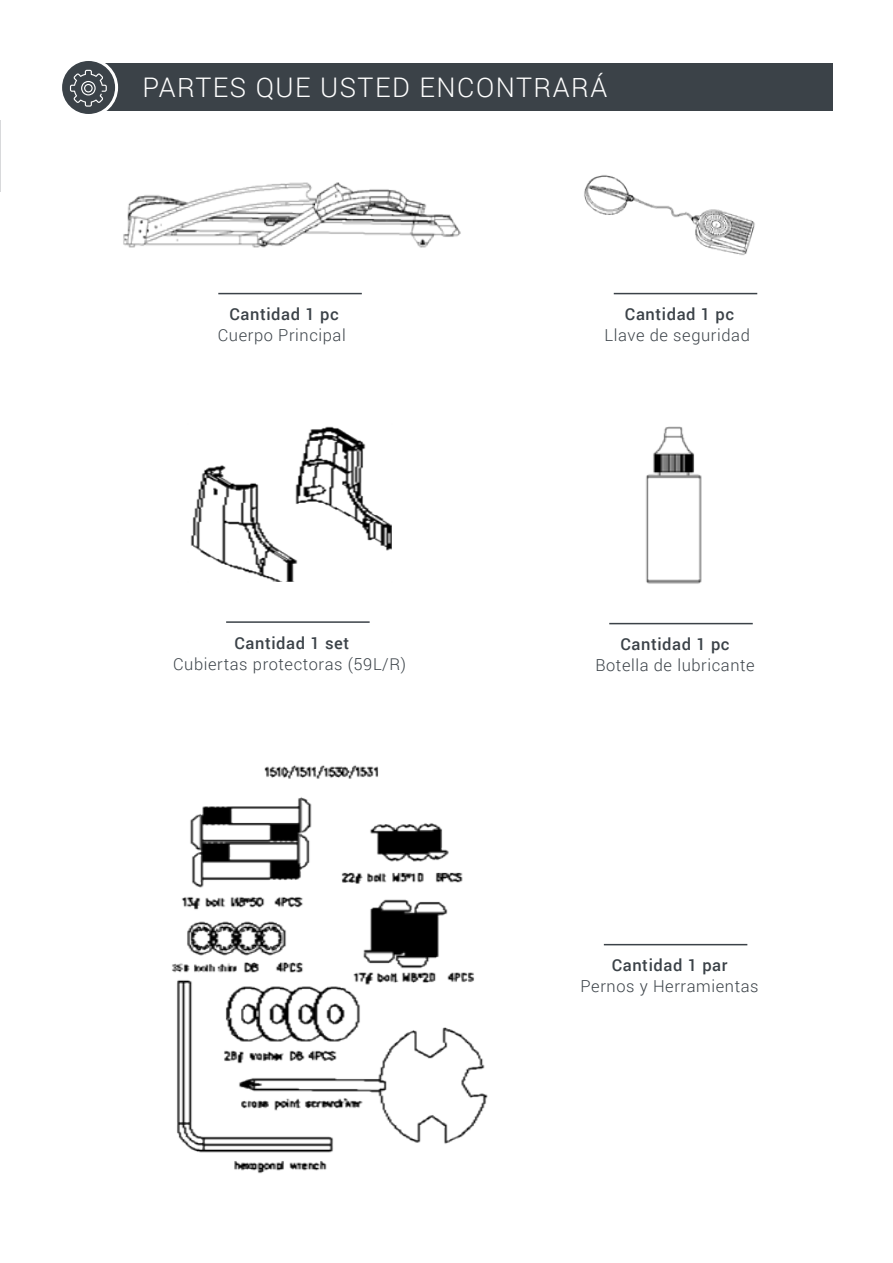
<style>
.page{position:relative;width:893px;height:1263px;background:#fff}
.page>*{position:absolute;margin:0;border:0;box-sizing:border-box;transform-origin:0 0}
.t1{font:300 27px "Roboto";letter-spacing:.055em;color:#fff}
.t2{font:300 16.5px "Roboto";letter-spacing:.035em;color:#3b4248}
.t3{font:500 16.5px "Roboto";letter-spacing:.035em;color:#3b4248}
</style>
<div class="page">
<hr style="left:0;top:120px;width:1px;height:72px;background:#3b4248">
<div style="left:86px;top:63px;width:746px;height:48px;background:#3b4248"></div>
<svg style="left:61px;top:59px;width:56px;height:56px"></svg>
<div style="left:59px;top:58px;width:59px;height:59px;border:3px solid #fff;border-radius:50%"></div>
<svg style="left:70px;top:70px;width:37px;height:37px"></svg>
<hr style="left:604px;top:944px;width:143px;height:1px;background:#3b4248">
<img style="left:123px;top:182px;width:338px;height:66px">
<hr style="left:218px;top:293px;width:144px;height:1px;background:#3b4248">
<img style="left:584px;top:175px;width:171px;height:81px">
<hr style="left:614px;top:293px;width:143px;height:1px;background:#3b4248">
<img style="left:645px;top:426px;width:57px;height:158px">
<hr style="left:609px;top:623px;width:144px;height:1px;background:#3b4248">
<img style="left:190px;top:426px;width:202px;height:156px">
<hr style="left:226px;top:621px;width:144px;height:2px;background:#3b4248">
<img style="left:172px;top:765px;width:316px;height:409px">
<h1 class="t1" style="left:142px;top:69px;width:466px">PARTES QUE USTED ENCONTRARÁ</h1>
<p class="t3" style="left:229px;top:303px;width:111px">Cantidad 1 pc</p>
<p class="t2" style="left:218px;top:324px;width:130px">Cuerpo Principal</p>
<p class="t3" style="left:234px;top:631px;width:116px">Cantidad 1 set</p>
<p class="t2" style="left:173px;top:652px;width:235px">Cubiertas protectoras (59L/R)</p>
<p class="t3" style="left:625px;top:303px;width:111px">Cantidad 1 pc</p>
<p class="t2" style="left:605px;top:324px;width:147px">Llave de seguridad</p>
<p class="t3" style="left:620px;top:633px;width:111px">Cantidad 1 pc</p>
<p class="t2" style="left:595px;top:654px;width:161px">Botella de lubricante</p>
<p class="t3" style="left:612px;top:954px;width:117px">Cantidad 1 par</p>
<p class="t2" style="left:581px;top:975px;width:180px">Pernos y Herramientas</p>
</div>
